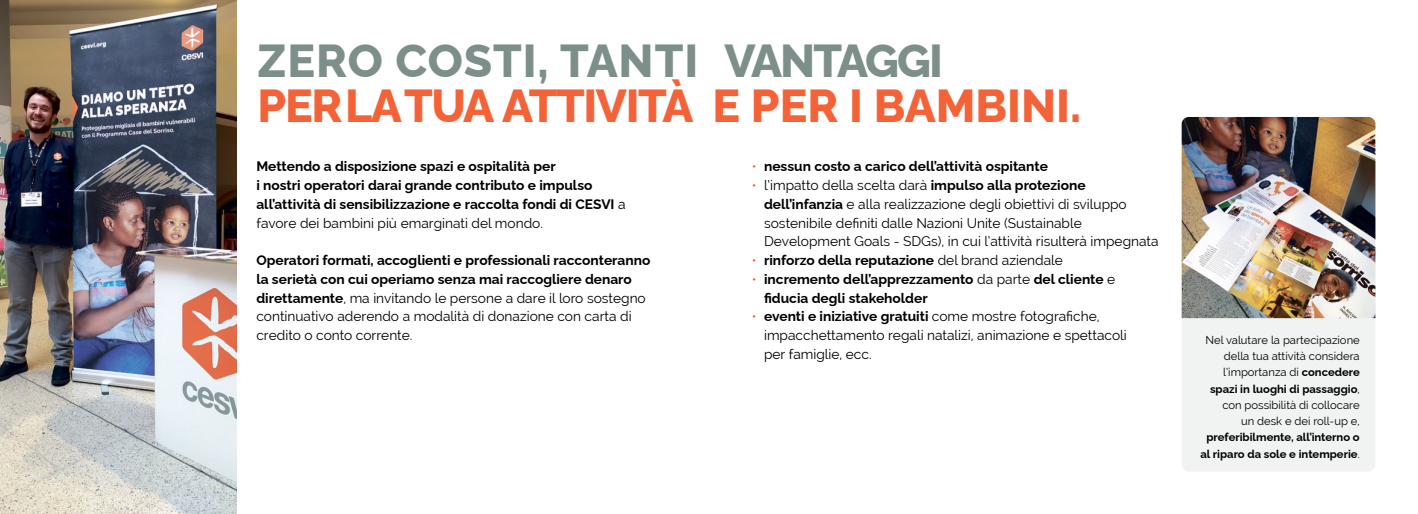
<style>
.page{position:relative;width:1418px;height:514px;background:#fff}
.page>*{position:absolute;margin:0;border:0;box-sizing:border-box;transform-origin:0 0}
.t1{font:800 46.25px "Raleway";letter-spacing:-.03em;color:#f46238}
.t2{font:800 46.25px "Raleway";letter-spacing:.01em;color:#7d8f8a}
.t3{font:700 13.75px/18.8px "Raleway";color:#000}
.t4{font:13.75px/18.8px "Raleway";color:#000}
.t5{font:11.25px/16.2px "Raleway";color:#000;text-align:right}
.t6{font:700 11.25px/16.2px "Raleway";color:#000;text-align:center}
.s1{font-weight:400;color:#f46238}
.s2{color:#f46238}
.s3{font-weight:700}
.s4{font-weight:400}
</style>
<div class="page">
<div style="left:1181px;top:295px;width:194px;height:176px;background:#f0f3f2;border-radius:7px"></div>
<img style="left:1181px;top:117px;width:194px;height:201px">
<img style="left:0;top:0;width:236px;height:514px">
<h1 class="t2" style="left:257px;top:24px;width:687px">ZERO COSTI, TANTI VANTAGGI</h1>
<h1 class="t1" style="left:257px;top:69px;width:825px">PERLA TUA ATTIVITÀ E PER I BAMBINI.</h1>
<p class="t3" style="left:751px;top:156px;width:298px"><span class="s1">•</span> nessun costo a carico dell’attività ospitante</p>
<p class="t4" style="left:764px;top:176px;width:396px;text-indent:-12px"><span class="s2">•</span> l’impatto della scelta darà <span class="s3">impulso alla protezione dell’infanzia</span> e alla realizzazione degli obiettivi di sviluppo sostenibile definiti dalle Nazioni Unite (Sustainable Development Goals - SDGs), in cui l’attività risulterà impegnata</p>
<p class="t3" style="left:751px;top:249px;width:313px"><span class="s1">•</span> rinforzo della reputazione <span class="s4">del brand aziendale</span></p>
<p class="t3" style="left:764px;top:268px;width:353px;text-indent:-12px"><span class="s1">•</span> incremento dell’apprezzamento <span class="s4">da parte</span> del cliente <span class="s4">e </span>fiducia degli stakeholder</p>
<p class="t4" style="left:764px;top:307px;width:364px;text-indent:-12px"><span class="s2">•</span> <span class="s3">eventi e iniziative gratuiti</span> come mostre fotografiche, impacchettamento regali natalizi, animazione e spettacoli per famiglie, ecc.</p>
<p class="t3" style="left:256px;top:156px;width:371px">Mettendo a disposizione spazi e ospitalità per<br>i nostri operatori darai grande contributo e impulso all’attività di sensibilizzazione e raccolta fondi di CESVI <span class="s4">a favore dei bambini più emarginati del mondo.</span></p>
<p class="t3" style="left:256px;top:249px;width:395px">Operatori formati, accoglienti e professionali racconteranno la serietà con cui operiamo senza mai raccogliere denaro direttamente<span class="s4">, ma invitando le persone a dare il loro sostegno continuativo aderendo a modalità di donazione con carta di credito o conto corrente.</span></p>
<p class="t5" style="left:1205px;top:332px;width:156px">Nel valutare la partecipazione della tua attività considera l’importanza di <span class="s3">concedere spazi in luoghi di passaggio</span>, con possibilità di collocare<br>un desk e dei roll-up e,</p>
<p class="t6" style="left:1200px;top:428px;width:161px">preferibilmente, all’interno o al riparo da sole e intemperie<span class="s4">.</span></p>
</div>
